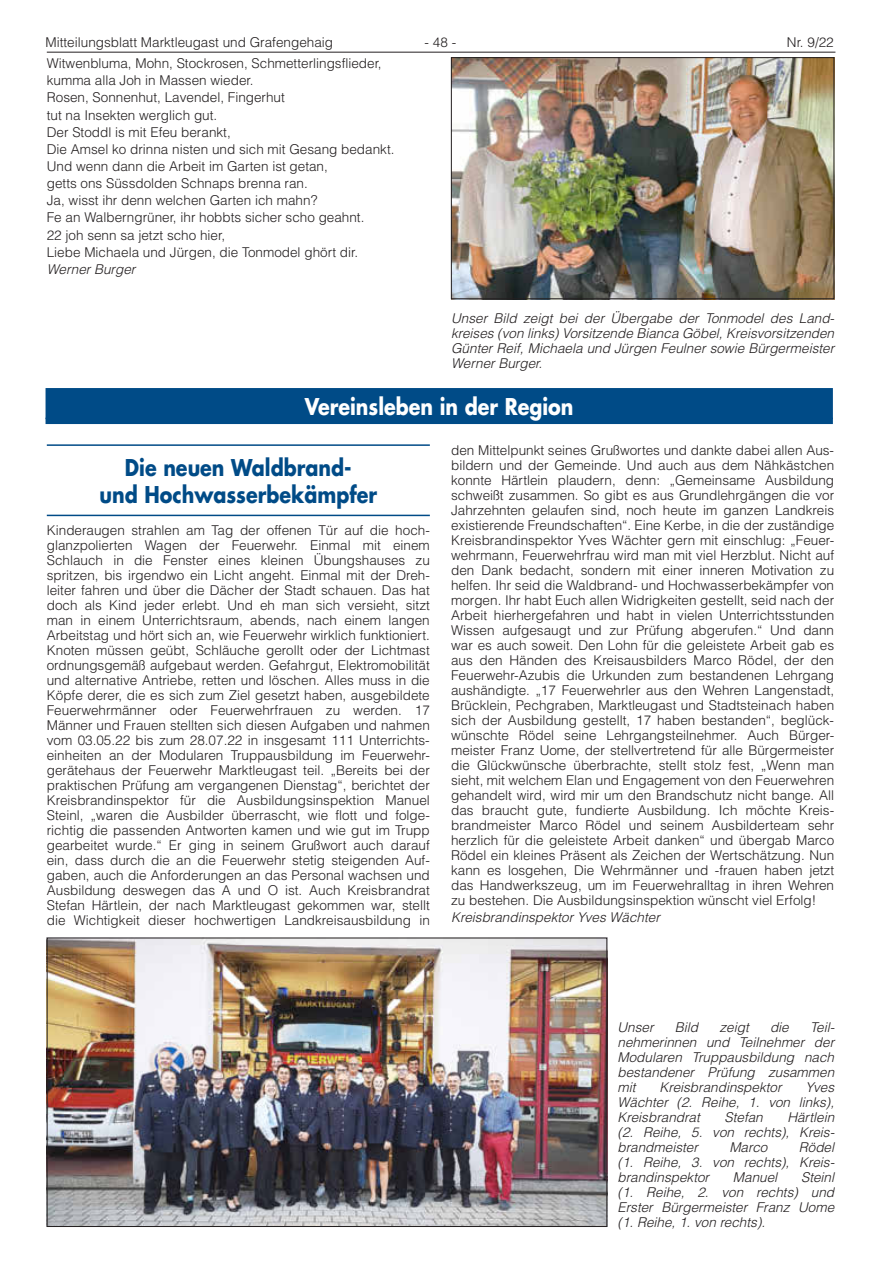
<style>
.page{position:relative;width:881px;height:1263px;background:#fff}
.page>*{position:absolute;margin:0;border:0;box-sizing:border-box;transform-origin:0 0}
.t1{font:700 22.5px/27px "Futura LT";color:#004b87;text-align:center;scale:.85 1}
.t2{font:700 22.5px "Futura LT";color:#fff;scale:.85 1}
.t3{font:300 13.5px/15px "Helvetica LT";color:#231f20;text-align:justify}
.t4{font:italic 300 13.5px/15px "Helvetica LT";color:#231f20;text-align:justify}
</style>
<div class="page">
<hr style="left:47px;top:52px;width:788px;height:1px;background:#231f20">
<img style="left:453px;top:59px;width:378px;height:238px">
<div style="left:451px;top:57px;width:382px;height:242px;border:1px solid #231f20"></div>
<div style="left:45px;top:388px;width:787px;height:36px;background:#004b87"></div>
<hr style="left:47px;top:444px;width:382px;height:2px;background:#004b87">
<hr style="left:47px;top:515px;width:382px;height:1px;background:#004b87">
<img style="left:49px;top:940px;width:556px;height:285px">
<div style="left:47px;top:938px;width:560px;height:289px;border:1px solid #231f20"></div>
<p class="t3" style="left:45px;top:34px;width:289px">Mitteilungsblatt Marktleugast und Grafengehaig</p>
<p class="t3" style="left:424px;top:34px;width:33px">- 48 -</p>
<p class="t3" style="left:786px;top:34px;width:48px">Nr. 9/22</p>
<p class="t3" style="left:47px;top:55px;width:349px;line-height:17.1px;text-align:left">Witwenbluma, Mohn, Stockrosen, Schmetterlingsflieder, kumma alla Joh in Massen wieder.<br>Rosen, Sonnenhut, Lavendel, Fingerhut<br>tut na Insekten werglich gut.<br>Der Stoddl is mit Efeu berankt,<br>Die Amsel ko drinna nisten und sich mit Gesang bedankt.<br>Und wenn dann die Arbeit im Garten ist getan,<br>getts ons Süssdolden Schnaps brenna ran.<br>Ja, wisst ihr denn welchen Garten ich mahn?<br>Fe an Walberngrüner, ihr hobbts sicher scho geahnt.<br>22 joh senn sa jetzt scho hier,<br>Liebe Michaela und Jürgen, die Tonmodel ghört dir.</p>
<p class="t4" style="left:47px;top:261px;width:90px">Werner Burger</p>
<p class="t4" style="left:451px;top:310px;width:384px">Unser Bild zeigt bei der Übergabe der Tonmodel des Land&shy;kreises (von links) Vorsitzende Bianca Göbel, Kreisvorsitzenden Günter Reif, Michaela und Jürgen Feulner sowie Bürgermeister Werner Burger.</p>
<h1 class="t2" style="left:305px;top:392px;width:317px">Vereinsleben in der Region</h1>
<h1 class="t1" style="left:99px;top:453px;width:328px">Die neuen Waldbrand-<br>und Hochwasserbekämpfer</h1>
<p class="t3" style="left:47px;top:522px;width:384px">Kinderaugen strahlen am Tag der offenen Tür auf die hoch&shy;glanzpolierten Wagen der Feuerwehr. Einmal mit einem Schlauch in die Fenster eines kleinen Übungshauses zu spritzen, bis irgendwo ein Licht angeht. Einmal mit der Dreh&shy;leiter fahren und über die Dächer der Stadt schauen. Das hat doch als Kind jeder erlebt. Und eh man sich versieht, sitzt man in einem Unterrichtsraum, abends, nach einem langen Arbeitstag und hört sich an, wie Feuerwehr wirklich funktioniert.<br>Knoten müssen geübt, Schläuche gerollt oder der Lichtmast ordnungsgemäß aufgebaut werden. Gefahrgut, Elektromobilität und alternative Antriebe, retten und löschen. Alles muss in die Köpfe derer, die es sich zum Ziel gesetzt haben, ausgebildete Feuerwehrmänner oder Feuerwehrfrauen zu werden. 17<br>Männer und Frauen stellten sich diesen Aufgaben und nahmen vom 03.05.22 bis zum 28.07.22 in insgesamt 111 Unterrichts&shy;einheiten an der Modularen Truppausbildung im Feuerwehr&shy;gerätehaus der Feuerwehr Marktleugast teil. „Bereits bei der praktischen Prüfung am vergangenen Dienstag“, berichtet der Kreisbrandinspektor für die Ausbildungsinspektion Manuel Steinl, „waren die Ausbilder überrascht, wie flott und folge&shy;richtig die passenden Antworten kamen und wie gut im Trupp gearbeitet wurde.“ Er ging in seinem Grußwort auch darauf ein, dass durch die an die Feuerwehr stetig steigenden Auf&shy;gaben, auch die Anforderungen an das Personal wachsen und Ausbildung deswegen das A und O ist. Auch Kreisbrandrat Stefan Härtlein, der nach Marktleugast gekommen war, stellt die Wichtigkeit dieser hochwertigen Landkreisausbildung in</p>
<p class="t3" style="left:451px;top:443px;width:384px">den Mittelpunkt seines Grußwortes und dankte dabei allen Aus&shy;bildern und der Gemeinde. Und auch aus dem Nähkästchen konnte Härtlein plaudern, denn: „Gemeinsame Ausbildung schweißt zusammen. So gibt es aus Grundlehrgängen die vor Jahrzehnten gelaufen sind, noch heute im ganzen Landkreis existierende Freundschaften“. Eine Kerbe, in die der zuständige Kreisbrandinspektor Yves Wächter gern mit einschlug: „Feuer&shy;wehrmann, Feuerwehrfrau wird man mit viel Herzblut. Nicht auf den Dank bedacht, sondern mit einer inneren Motivation zu helfen. Ihr seid die Waldbrand- und Hochwasserbekämpfer von morgen. Ihr habt Euch allen Widrigkeiten gestellt, seid nach der Arbeit hierhergefahren und habt in vielen Unterrichtsstunden Wissen aufgesaugt und zur Prüfung abgerufen.“ Und dann war es auch soweit. Den Lohn für die geleistete Arbeit gab es aus den Händen des Kreisausbilders Marco Rödel, der den Feuerwehr-Azubis die Urkunden zum bestandenen Lehrgang aushändigte. „17 Feuerwehrler aus den Wehren Langenstadt, Brücklein, Pechgraben, Marktleugast und Stadtsteinach haben sich der Ausbildung gestellt, 17 haben bestanden“, beglück&shy;wünschte Rödel seine Lehrgangsteilnehmer. Auch Bürger&shy;meister Franz Uome, der stellvertretend für alle Bürgermeister die Glückwünsche überbrachte, stellt stolz fest, „Wenn man sieht, mit welchem Elan und Engagement von den Feuerwehren gehandelt wird, wird mir um den Brandschutz nicht bange. All das braucht gute, fundierte Ausbildung. Ich möchte Kreis&shy;brandmeister Marco Rödel und seinem Ausbilderteam sehr herzlich für die geleistete Arbeit danken“ und übergab Marco Rödel ein kleines Präsent als Zeichen der Wertschätzung. Nun kann es losgehen, Die Wehrmänner und -frauen haben jetzt das Handwerkszeug, um im Feuerwehralltag in ihren Wehren zu bestehen. Die Ausbildungsinspektion wünscht viel Erfolg!</p>
<p class="t4" style="left:451px;top:910px;width:210px">Kreisbrandinspektor Yves Wächter</p>
<p class="t4" style="left:617px;top:1019px;width:218px;text-indent:192px">Teil&shy;nehmerinnen und Teilnehmer der Modularen Truppausbildung nach bestandener Prüfung zusammen mit</p>
<p class="t4" style="left:617px;top:1019px;width:38px">Unser</p>
<p class="t4" style="left:674px;top:1019px;width:25px">Bild</p>
<p class="t4" style="left:719px;top:1019px;width:31px">zeigt</p>
<p class="t4" style="left:769px;top:1019px;width:20px">die</p>
<p class="t4" style="left:617px;top:1079px;width:218px;text-indent:188px">Yves Wächter (2. Reihe, 1. von links), Kreisbrandrat</p>
<p class="t4" style="left:659px;top:1079px;width:124px">Kreisbrandinspektor</p>
<p class="t4" style="left:724px;top:1109px;width:40px">Stefan</p>
<p class="t4" style="left:617px;top:1109px;width:218px;text-indent:170px">Härtlein (2. Reihe, 5. von rechts), Kreis&shy;brandmeister</p>
<p class="t4" style="left:617px;top:1139px;width:218px;text-indent:181px">Rödel (1. Reihe, 3. von rechts), Kreis&shy;brandinspektor</p>
<p class="t4" style="left:729px;top:1139px;width:40px">Marco</p>
<p class="t4" style="left:617px;top:1169px;width:218px;text-indent:183px">Steinl (1. Reihe, 2. von rechts) und Erster Bürgermeister Franz Uome (1. Reihe, 1. von rechts).</p>
<p class="t4" style="left:732px;top:1169px;width:46px">Manuel</p>
</div>
